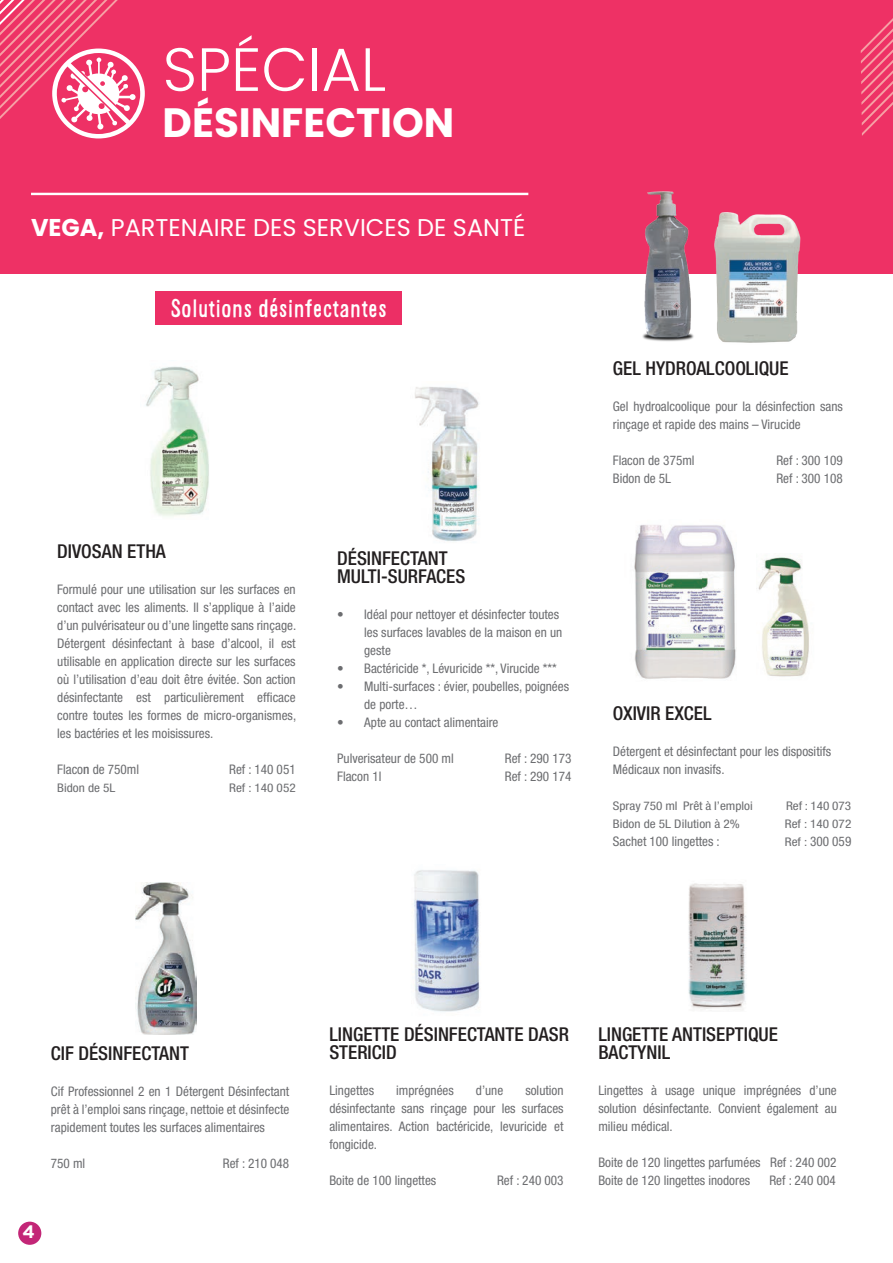
<style>
.page{position:relative;width:893px;height:1263px;background:#fff}
.page>*{position:absolute;margin:0;border:0;box-sizing:border-box;transform-origin:0 0}
.t1{font:300 60.9px "Poppins";color:#fff}
.t2{font:700 40.95px "Poppins";color:#fff}
.t3{font:24.3px "Poppins";color:#fff}
.t4{font:24px "Alsina Ultrajada";color:#fff}
.t5{font:500 condensed 19.05px/18px "Helvetica Neue";color:#231f20}
.t6{font:700 18px "Gotham";color:#fff}
.t7{font:condensed 13.2px/18px "Helvetica Neue LT Std";color:#6c6d70}
.t8{font:condensed 11.85px "Helvetica Neue LT Std";color:#6c6d70;scale:1.11 1}
.s1{font-weight:700}
.s2{font-family:"Helvetica Neue";font-weight:500}
.s3{font-size:11.85px}
</style>
<div class="page">
<div style="left:0;top:0;width:893px;height:273px;background:#ee3165"></div>
<svg style="left:861px;top:18px;width:32px;height:118px"></svg>
<svg style="left:0;top:0;width:145px;height:138px"></svg>
<hr style="left:31px;top:193px;width:497px;height:2px;background:#fff">
<img style="left:145px;top:366px;width:64px;height:150px">
<img style="left:414px;top:870px;width:66px;height:142px">
<img style="left:634px;top:525px;width:102px;height:154px">
<img style="left:758px;top:555px;width:51px;height:122px">
<img style="left:415px;top:387px;width:64px;height:154px">
<div style="left:155px;top:291px;width:247px;height:34px;background:#ec2f65"></div>
<div style="left:18px;top:1221px;width:23px;height:24px;background:#c32677;border-radius:50%"></div>
<img style="left:688px;top:883px;width:58px;height:128px">
<img style="left:136px;top:882px;width:61px;height:152px">
<img style="left:710px;top:212px;width:110px;height:131px">
<img style="left:625px;top:191px;width:85px;height:151px">
<h1 class="t1" style="left:163px;top:34px;width:225px">SPÉCIAL</h1>
<h2 class="t2" style="left:163px;top:99px;width:293px">DÉSINFECTION</h2>
<h3 class="t3" style="left:31px;top:213px;width:496px"><span class="s1">VEGA,</span> PARTENAIRE DES SERVICES DE SANTÉ</h3>
<h3 class="t4" style="left:170px;top:291px;width:218px">Solutions désinfectantes</h3>
<h3 class="t5" style="left:57px;top:542px;width:110px">DIVOSAN ETHA</h3>
<p class="t7" style="left:57px;top:580px;width:240px;text-align:justify">Formulé pour une utilisation sur les surfaces en contact avec les aliments. Il s’applique à l’aide d’un pulvérisateur ou d’une lingette sans rinçage.<br>Détergent désinfectant à base d’alcool, il est utilisable en application directe sur les surfaces où l’utilisation d’eau doit être évitée. Son action désinfectante est particulièrement efficace contre toutes les formes de micro-organismes, les bactéries et les moisissures.</p>
<p class="t7" style="left:57px;top:760px;width:83px">Flaco<span class="s2">n</span> de 750ml</p>
<p class="t7" style="left:229px;top:760px;width:68px">Ref : 140 051</p>
<p class="t8" style="left:57px;top:781px;width:54px">Bidon de 5L</p>
<p class="t8" style="left:229px;top:781px;width:61px">Ref : 140 052</p>
<h3 class="t5" style="left:337px;top:549px;width:130px">DÉSINFECTANT<br>MULTI-SURFACES</h3>
<p class="t7" style="left:364px;top:606px;width:200px;text-indent:-27px">• Idéal pour nettoyer et désinfecter toutes les surfaces lavables de la maison en un geste</p>
<p class="t7" style="left:337px;top:660px;width:221px">• Bactéricide *, Lévuricide **, Virucide ***</p>
<p class="t7" style="left:364px;top:678px;width:206px;text-indent:-27px">• Multi-surfaces : évier, poubelles, poignées de porte…</p>
<p class="t7" style="left:337px;top:714px;width:163px">• Apte au contact alimentaire</p>
<p class="t7" style="left:337px;top:750px;width:118px">Pulverisateur de 500 ml</p>
<p class="t7" style="left:505px;top:750px;width:68px">Ref : 290 173</p>
<p class="t7" style="left:337px;top:768px;width:46px">Flacon 1l</p>
<p class="t7" style="left:505px;top:768px;width:68px">Ref : 290 174</p>
<h3 class="t5" style="left:613px;top:358px;width:177px">GEL HYDROALCOOLIQUE</h3>
<p class="t7" style="left:613px;top:397px;width:231px">Gel hydroalcoolique pour la désinfection sans rinçage et rapide des mains – Virucide</p>
<p class="t7" style="left:613px;top:451px;width:83px">Flacon de 375ml</p>
<p class="t7" style="left:776px;top:451px;width:68px">Ref : 300 109</p>
<p class="t7" style="left:613px;top:469px;width:60px">Bidon de 5L</p>
<p class="t7" style="left:776px;top:469px;width:68px">Ref : 300 108</p>
<h3 class="t5" style="left:613px;top:704px;width:100px">OXIVIR EXCEL</h3>
<p class="t7" style="left:613px;top:742px;width:220px">Détergent et désinfectant pour les dispositifs<br>Médicaux non invasifs.</p>
<p class="t8" style="left:613px;top:799px;width:128px">Spray 750 ml Prêt à l’emploi</p>
<p class="t8" style="left:786px;top:799px;width:60px">Ref : 140 073</p>
<p class="t8" style="left:613px;top:817px;width:116px">Bidon de 5L Dilution à 2%</p>
<p class="t8" style="left:785px;top:817px;width:61px">Ref : 140 072</p>
<p class="t7" style="left:613px;top:832px;width:108px">Sachet 100 lingettes :</p>
<p class="t7" style="left:785px;top:832px;width:68px"><span class="s3">Ref :</span> 300 059</p>
<h3 class="t5" style="left:51px;top:1044px;width:140px">CIF DÉSINFECTANT</h3>
<p class="t7" style="left:51px;top:1082px;width:240px;text-align:justify">Cif Professionnel 2 en 1 Détergent Désinfectant prêt à l’emploi sans rinçage, nettoie et désinfecte rapidement toutes les surfaces alimentaires</p>
<p class="t7" style="left:51px;top:1154px;width:36px">750 ml</p>
<p class="t7" style="left:223px;top:1154px;width:68px">Ref : 210 048</p>
<h3 class="t6" style="left:22px;top:1221px;width:14px">4</h3>
<h3 class="t5" style="left:329px;top:1025px;width:241px">LINGETTE DÉSINFECTANTE DASR<br>STERICID</h3>
<p class="t7" style="left:329px;top:1081px;width:46px">Lingettes</p>
<p class="t7" style="left:396px;top:1081px;width:59px">imprégnées</p>
<p class="t7" style="left:476px;top:1081px;width:29px">d’une</p>
<p class="t7" style="left:329px;top:1081px;width:236px;text-align:justify;text-indent:196px">solution désinfectante sans rinçage pour les surfaces alimentaires. Action bactéricide, levuricide et fongicide.</p>
<p class="t7" style="left:329px;top:1171px;width:108px">Boite de 100 lingettes</p>
<p class="t7" style="left:497px;top:1171px;width:68px">Ref : 240 003</p>
<h3 class="t5" style="left:598px;top:1024px;width:181px">LINGETTE ANTISEPTIQUE<br>BACTYNIL</h3>
<p class="t7" style="left:598px;top:1081px;width:240px;text-align:justify">Lingettes à usage unique imprégnées d’une solution désinfectante. Convient également au milieu médical.</p>
<p class="t7" style="left:598px;top:1153px;width:240px">Boite de 120 lingettes parfumées Ref : 240 002<br>Boite de 120 lingettes inodores</p>
<p class="t7" style="left:769px;top:1171px;width:68px">Ref : 240 004</p>
</div>
